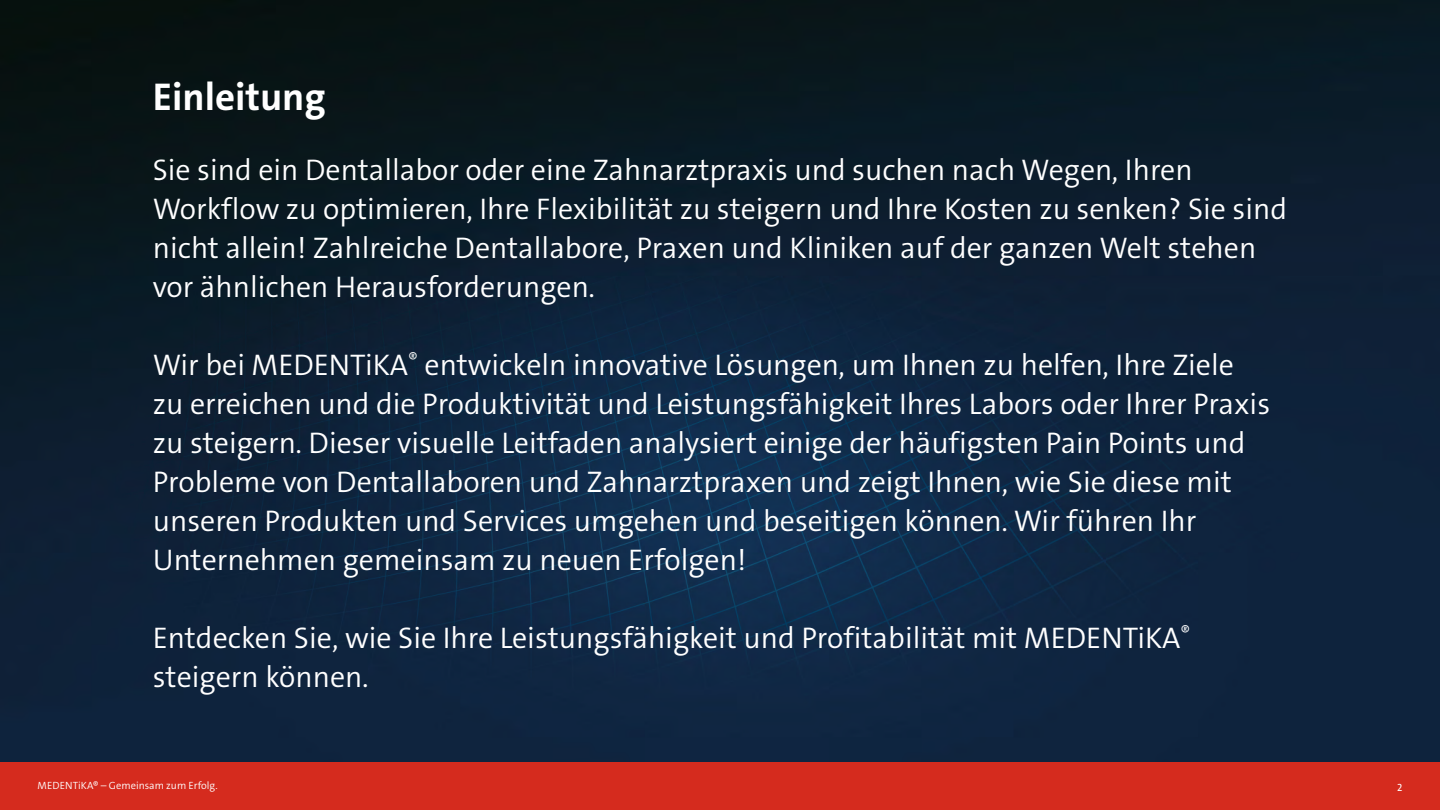
<style>
.page{position:relative;width:1440px;height:810px;background:#fff}
.page>*{position:absolute;margin:0;border:0;box-sizing:border-box;transform-origin:0 0}
.t1{font:39px "The Sans LP7 Bld";color:#fff}
.t2{font:30px/39px "The Sans LP4 Se Lig";color:#fff}
.t3{font:10.5px "The Sans LP4 Se Lig";color:#fff}
.t4{font:10.5px "The Sans LP5 Plain";color:#fff}
</style>
<div class="page">
<img style="left:0;top:0;width:1440px;height:762px">
<div style="left:0;top:762px;width:1440px;height:48px;background:#d52b1e"></div>
<h1 class="t1" style="left:153px;top:72px;width:175px">Einleitung</h1>
<p class="t2" style="left:153px;top:150px;width:1136px">Sie sind ein Dentallabor oder eine Zahnarztpraxis und suchen nach Wegen, Ihren Workflow zu optimieren, Ihre Flexibilität zu steigern und Ihre Kosten zu senken? Sie sind nicht allein! Zahlreiche Dentallabore, Praxen und Kliniken auf der ganzen Welt stehen vor ähnlichen Herausforderungen.</p>
<p class="t2" style="left:153px;top:345px;width:1119px">Wir bei MEDENTiKA<sup>®</sup> entwickeln innovative Lösungen, um Ihnen zu helfen, Ihre Ziele zu erreichen und die Produktivität und Leistungsfähigkeit Ihres Labors oder Ihrer Praxis zu steigern. Dieser visuelle Leitfaden analysiert einige der häufigsten Pain Points und Probleme von Dentallaboren und Zahnarztpraxen und zeigt Ihnen, wie Sie diese mit unseren Produkten und Services umgehen und beseitigen können. Wir führen Ihr Unternehmen gemeinsam zu neuen Erfolgen!</p>
<p class="t2" style="left:153px;top:618px;width:1039px">Entdecken Sie, wie Sie Ihre Leistungsfähigkeit und Profitabilität mit MEDENTiKA<sup>® </sup>steigern können.</p>
<p class="t3" style="left:38px;top:779px;width:182px">MEDENTiKA® – Gemeinsam zum Erfolg.</p>
<p class="t4" style="left:1397px;top:780px;width:7px">2</p>
</div>
